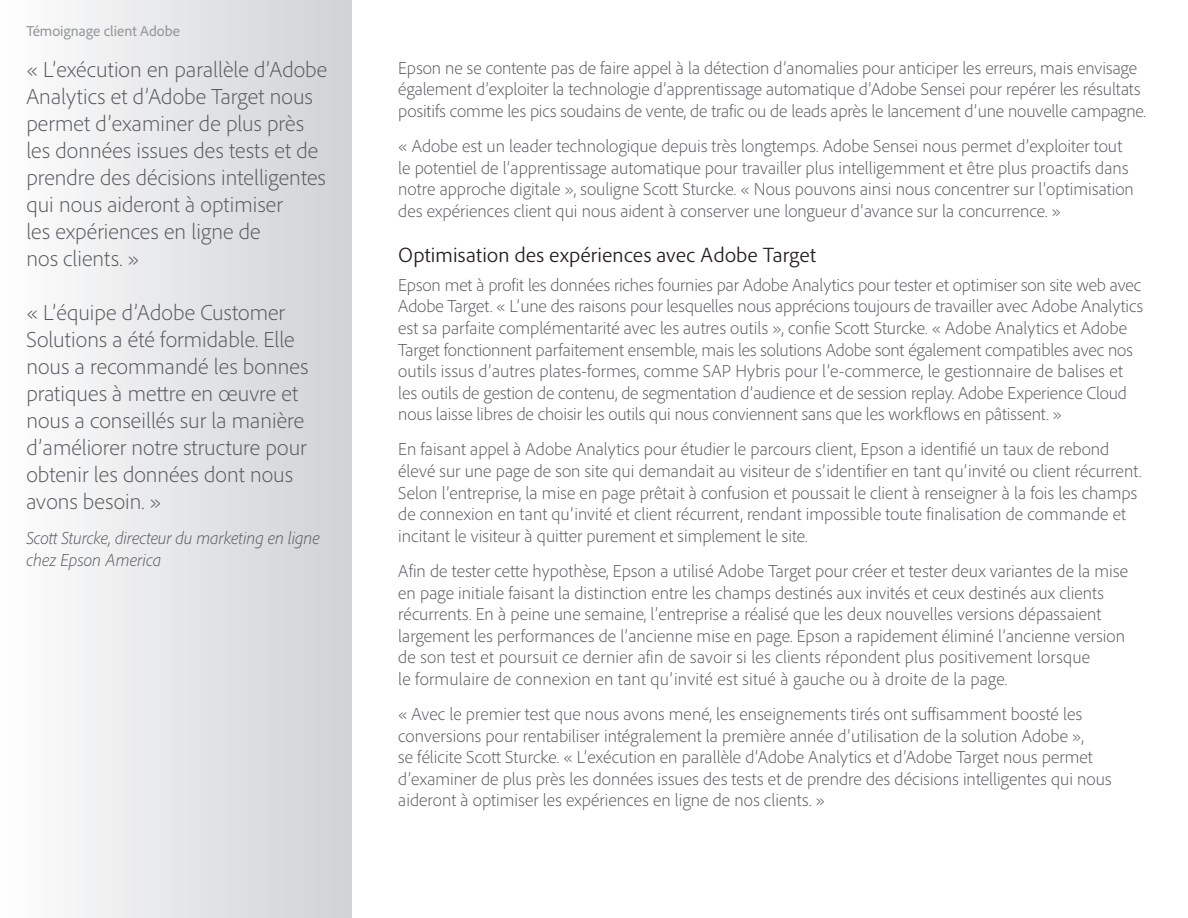
<style>
.page{position:relative;width:1188px;height:918px;background:#fff}
.page>*{position:absolute;margin:0;border:0;box-sizing:border-box;transform-origin:0 0}
.t1{font:300 22.5px/27px "Adobe Clean";color:#57585a}
.t2{font:300 21px "Adobe Clean";color:#231f20}
.t3{font:300 18px/21.6px "Adobe Clean";color:#57585a}
.t4{font:italic 300 18px/21.6px "Adobe Clean";color:#57585a}
.t5{font:15px "Adobe Clean";color:#939598}
</style>
<div class="page">
<div style="left:0;top:0;width:352px;height:918px;background:linear-gradient(to right,#fefefe,#d0d1d4)"></div>
<p class="t5" style="left:26px;top:21px;width:155px">Témoignage client Adobe</p>
<p class="t1" style="left:26px;top:56px;width:302px">« L’exécution en parallèle d’Adobe<br>Analytics et d’Adobe Target nous permet d’examiner de plus près les données issues des tests et de prendre des décisions intelligentes qui nous aideront à optimiser<br>les expériences en ligne de<br>nos clients. »</p>
<p class="t1" style="left:26px;top:299px;width:284px">« L’équipe d’Adobe Customer<br>Solutions a été formidable. Elle nous a recommandé les bonnes pratiques à mettre en œuvre et nous a conseillés sur la manière d’améliorer notre structure pour obtenir les données dont nous avons besoin. »</p>
<p class="t4" style="left:26px;top:527px;width:295px">Scott Sturcke, directeur du marketing en ligne chez Epson America</p>
<p class="t3" style="left:398px;top:57px;width:749px">Epson ne se contente pas de faire appel à la détection d’anomalies pour anticiper les erreurs, mais envisage également d’exploiter la technologie d’apprentissage automatique d’Adobe Sensei pour repérer les résultats positifs comme les pics soudains de vente, de trafic ou de leads après le lancement d’une nouvelle campagne.</p>
<p class="t3" style="left:398px;top:135px;width:737px">« Adobe est un leader technologique depuis très longtemps. Adobe Sensei nous permet d’exploiter tout le potentiel de l’apprentissage automatique pour travailler plus intelligemment et être plus proactifs dans notre approche digitale », souligne Scott Sturcke. « Nous pouvons ainsi nous concentrer sur l’optimisation des expériences client qui nous aident à conserver une longueur d’avance sur la concurrence. »</p>
<p class="t2" style="left:398px;top:242px;width:419px">Optimisation des expériences avec Adobe Target</p>
<p class="t3" style="left:398px;top:274px;width:746px">Epson met à profit les données riches fournies par Adobe Analytics pour tester et optimiser son site web avec Adobe Target. « L’une des raisons pour lesquelles nous apprécions toujours de travailler avec Adobe Analytics est sa parfaite complémentarité avec les autres outils », confie Scott Sturcke. « Adobe Analytics et Adobe Target fonctionnent parfaitement ensemble, mais les solutions Adobe sont également compatibles avec nos outils issus d’autres plates-formes, comme SAP Hybris pour l’e-commerce, le gestionnaire de balises et les outils de gestion de contenu, de segmentation d’audience et de session replay. Adobe Experience Cloud nous laisse libres de choisir les outils qui nous conviennent sans que les workflows en pâtissent. »</p>
<p class="t3" style="left:398px;top:438px;width:745px">En faisant appel à Adobe Analytics pour étudier le parcours client, Epson a identifié un taux de rebond élevé sur une page de son site qui demandait au visiteur de s’identifier en tant qu’invité ou client récurrent.<br>Selon l’entreprise, la mise en page prêtait à confusion et poussait le client à renseigner à la fois les champs de connexion en tant qu’invité et client récurrent, rendant impossible toute finalisation de commande et incitant le visiteur à quitter purement et simplement le site.</p>
<p class="t3" style="left:398px;top:560px;width:731px">Afin de tester cette hypothèse, Epson a utilisé Adobe Target pour créer et tester deux variantes de la mise en page initiale faisant la distinction entre les champs destinés aux invités et ceux destinés aux clients récurrents. En à peine une semaine, l’entreprise a réalisé que les deux nouvelles versions dépassaient largement les performances de l’ancienne mise en page. Epson a rapidement éliminé l’ancienne version de son test et poursuit ce dernier afin de savoir si les clients répondent plus positivement lorsque<br>le formulaire de connexion en tant qu’invité est situé à gauche ou à droite de la page.</p>
<p class="t3" style="left:398px;top:703px;width:715px">« Avec le premier test que nous avons mené, les enseignements tirés ont suffisamment boosté les conversions pour rentabiliser intégralement la première année d’utilisation de la solution Adobe »,<br>se félicite Scott Sturcke. « L’exécution en parallèle d’Adobe Analytics et d’Adobe Target nous permet d’examiner de plus près les données issues des tests et de prendre des décisions intelligentes qui nous aideront à optimiser les expériences en ligne de nos clients. »</p>
</div>
